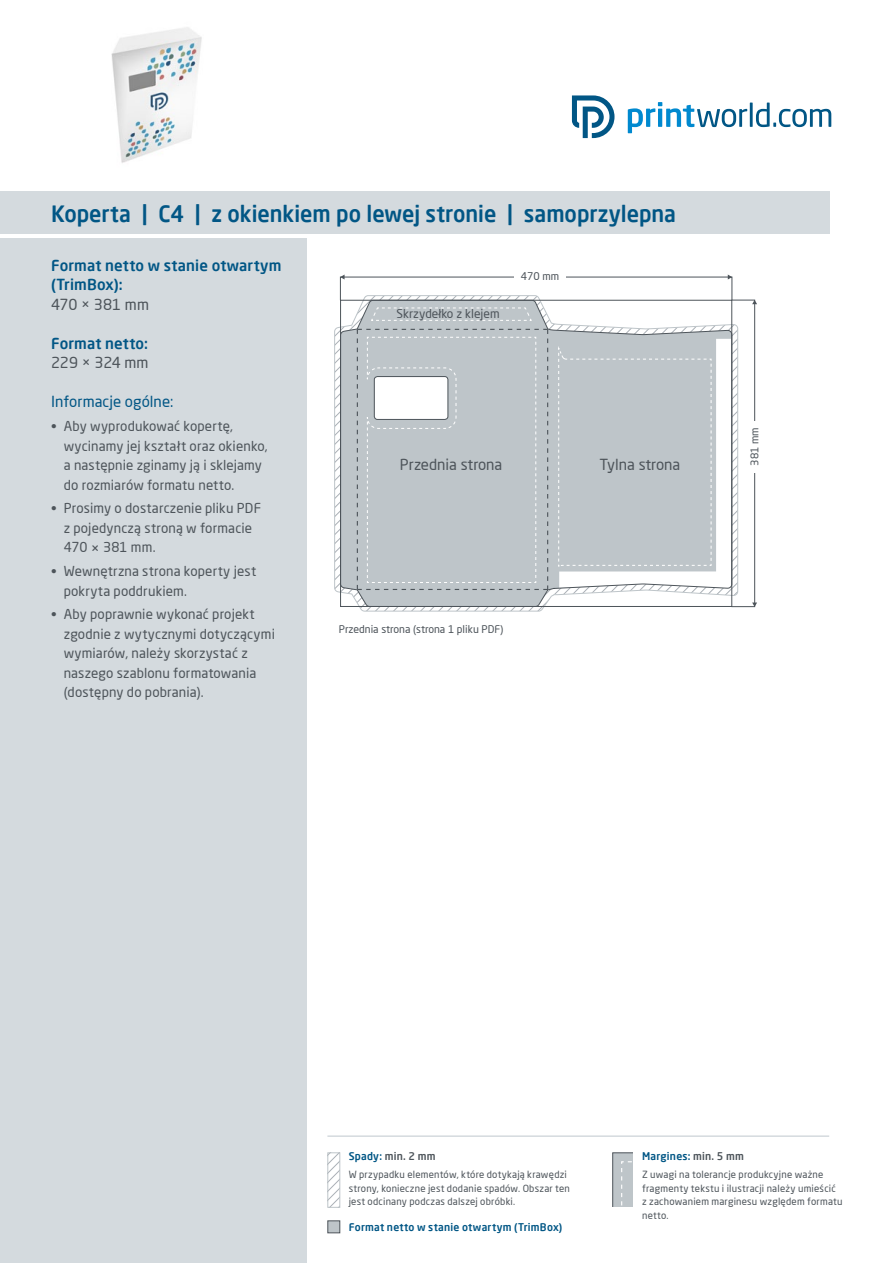
<style>
.page{position:relative;width:893px;height:1263px;background:#fff}
.page>*{position:absolute;margin:0;border:0;box-sizing:border-box;transform-origin:0 0}
.t1{font:500 22.5px "Neo Sans Pro";color:#015685;scale:.96 1}
.t2{font:500 15px/19.5px "Neo Sans Pro";letter-spacing:.005em;color:#015685}
.t3{font:15px "Neo Sans Pro";color:#4d545a}
.t4{font:15px "Neo Sans Pro";letter-spacing:.005em;color:#015685}
.t5{font:13.5px/19.5px "Neo Sans Pro";letter-spacing:.01em;color:#4d545a}
.t6{font:12px "Neo Sans Pro";color:#4d545a}
.t7{font:500 10.5px "Neo Sans Pro";letter-spacing:.025em;color:#015685}
.t8{font:10.5px "Neo Sans Pro";color:#4d545a}
.t9{font:500 10.5px "Neo Sans Pro";letter-spacing:.025em;color:#4d545a}
.t10{font:9.75px/13.5px "Neo Sans Pro";letter-spacing:.02em;color:#4d545a}
.s1{font-size:15px}
.s2{color:#015685}
.s3{color:#4d545a}
</style>
<div class="page">
<div style="left:0;top:238px;width:306px;height:1025px;background:#d4dade"></div>
<svg style="left:628px;top:102px;width:203px;height:31px"></svg>
<svg style="left:572px;top:96px;width:42px;height:42px"></svg>
<div style="left:0;top:191px;width:829px;height:43px;background:#d4dade"></div>
<hr style="left:327px;top:1135px;width:502px;height:2px;background:#d4dade">
<svg style="left:329px;top:1154px;width:9px;height:52px"></svg>
<div style="left:327px;top:1152px;width:13px;height:56px;border:1px solid #bec5c9"></div>
<div style="left:327px;top:1220px;width:13px;height:13px;background:#bec5c9;border:1px solid #4d545a"></div>
<div style="left:612px;top:1152px;width:34px;height:60px;background:#bec5c9;border:1px solid #4d545a"></div>
<svg style="left:621px;top:1161px;width:13px;height:47px"></svg>
<div style="left:634px;top:1148px;width:17px;height:68px;background:#fff"></div>
<div style="left:608px;top:1208px;width:26px;height:8px;background:#fff"></div>
<div style="left:731px;top:300px;width:24px;height:307px;border:1px solid #4d545a"></div>
<svg style="left:340px;top:275px;width:5px;height:4px"></svg>
<svg style="left:728px;top:275px;width:4px;height:4px"></svg>
<svg style="left:752px;top:300px;width:5px;height:4px"></svg>
<svg style="left:752px;top:602px;width:5px;height:5px"></svg>
<div style="left:750px;top:421px;width:9px;height:51px;background:#fff"></div>
<svg style="left:335px;top:296px;width:403px;height:315px"></svg>
<img style="left:111px;top:27px;width:91px;height:136px">
<h1 class="t1" style="left:51px;top:200px;width:653px">Koperta | C4 | z okienkiem po lewej stronie | samoprzylepna</h1>
<p class="t2" style="left:51px;top:255px;width:232px">Format netto w stanie otwartym (TrimBox):</p>
<p class="t3" style="left:51px;top:295px;width:99px">470 × 381 mm</p>
<p class="t2" style="left:51px;top:333px;width:99px">Format netto:</p>
<p class="t3" style="left:51px;top:354px;width:99px">229 × 324 mm</p>
<p class="t4" style="left:51px;top:393px;width:124px">Informacje ogólne:</p>
<p class="t5" style="left:64px;top:416px;width:205px;text-indent:-13px">• Aby wyprodukować kopertę, wycinamy jej kształt oraz okienko, a następnie zginamy ją i sklejamy do rozmiarów formatu netto.</p>
<p class="t5" style="left:64px;top:498px;width:199px;text-indent:-13px">• Prosimy o dostarczenie pliku PDF z pojedynczą stroną w formacie<br>470 <span class="s1">×</span> 381 mm.</p>
<p class="t5" style="left:64px;top:561px;width:194px;text-indent:-13px">• Wewnętrzna strona koperty jest pokryta poddrukiem.</p>
<p class="t5" style="left:64px;top:604px;width:213px;text-indent:-13px">• Aby poprawnie wykonać projekt zgodnie z wytycznymi dotyczącymi wymiarów, należy skorzystać z naszego szablonu formatowania (dostępny do pobrania).</p>
<p class="t6" style="left:397px;top:306px;width:105px">Skrzydełko z klejem</p>
<p class="t8" style="left:521px;top:270px;width:40px">470 mm</p>
<p class="t3" style="left:400px;top:455px;width:104px">Przednia strona</p>
<p class="t3" style="left:599px;top:455px;width:83px">Tylna strona</p>
<p class="t8" style="left:339px;top:623px;width:166px">Przednia strona (strona 1 pliku PDF)</p>
<p class="t8" style="left:748px;top:466px;width:40px;rotate:-90deg">381 mm</p>
<p class="t9" style="left:349px;top:1150px;width:88px"><span class="s2">Spady:</span> min. 2 mm</p>
<p class="t10" style="left:349px;top:1168px;width:223px">W przypadku elementów, które dotykają krawędzi strony, konieczne jest dodanie spadów. Obszar ten jest odcinany podczas dalszej obróbki.</p>
<p class="t7" style="left:349px;top:1220px;width:215px">Format netto w stanie otwartym (TrimBox)</p>
<p class="t7" style="left:642px;top:1150px;width:103px">Margines: <span class="s3">min. 5 mm</span></p>
<p class="t10" style="left:642px;top:1168px;width:202px">Z uwagi na tolerancje produkcyjne ważne fragmenty tekstu i ilustracji należy umieścić z zachowaniem marginesu względem formatu netto.</p>
</div>
